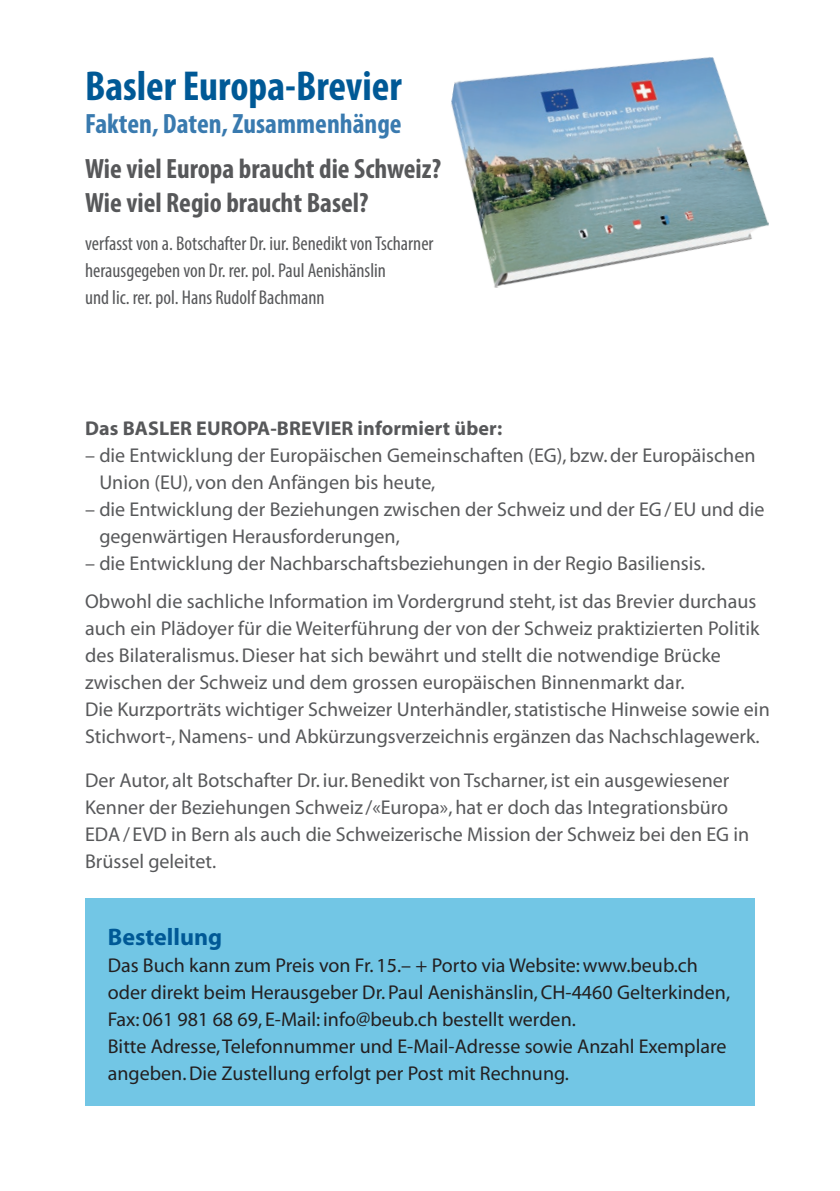
<style>
.page{position:relative;width:840px;height:1191px;background:#fff}
.page>*{position:absolute;margin:0;border:0;box-sizing:border-box;transform-origin:0 0}
.t1{font:700 condensed 42px "Myriad Pro";color:#005996}
.t2{font:700 condensed 28px/33.6px "Myriad Pro";color:#57585a}
.t3{font:700 condensed 28px "Myriad Pro";color:#397aaf}
.t4{font:700 24px "Myriad";color:#005996}
.t5{font:20px/27px "Myriad";color:#57585a}
.t6{font:20px/27px "Myriad";color:#231f20}
.t7{font:condensed 20px/27px "Myriad Pro";color:#57585a}
.t8{font:700 20px "Myriad";letter-spacing:.005em;color:#57585a}
</style>
<div class="page">
<div style="left:85px;top:898px;width:669px;height:208px;background:#72c6e5"></div>
<img style="left:451px;top:57px;width:318px;height:231px">
<h1 class="t1" style="left:85px;top:59px;width:318px">Basler Europa-Brevier</h1>
<h2 class="t3" style="left:85px;top:106px;width:318px">Fakten, Daten, Zusammenhänge</h2>
<h2 class="t2" style="left:85px;top:151px;width:357px">Wie viel Europa braucht die Schweiz?<br>Wie viel Regio braucht Basel?</h2>
<p class="t7" style="left:85px;top:230px;width:350px">verfasst von a. Botschafter Dr. iur. Benedikt von Tscharner herausgegeben von Dr. rer. pol. Paul Aenishänslin<br>und lic. rer. pol. Hans Rudolf Bachmann</p>
<p class="t8" style="left:85px;top:418px;width:418px">Das BASLER EUROPA-BREVIER informiert über:</p>
<p class="t5" style="left:99px;top:442px;width:657px;text-indent:-14px">– die Entwicklung der Europäischen Gemeinschaften (EG), bzw. der Europäischen<br>Union (EU), von den Anfängen bis heute,</p>
<p class="t5" style="left:99px;top:496px;width:666px;text-indent:-14px">– die Entwicklung der Beziehungen zwischen der Schweiz und der EG/ EU und die gegenwärtigen Herausforderungen,</p>
<p class="t5" style="left:85px;top:545px;width:672px;line-height:38.4px">– die Entwicklung der Nachbarschaftsbeziehungen in der Regio Basiliensis.<br>Obwohl die sachliche Information im Vordergrund steht, ist das Brevier durchaus</p>
<p class="t5" style="left:85px;top:616px;width:685px">auch ein Plädoyer für die Weiterführung der von der Schweiz praktizierten Politik des Bilateralismus. Dieser hat sich bewährt und stellt die notwendige Brücke zwischen der Schweiz und dem grossen europäischen Binnenmarkt dar.<br>Die Kurzporträts wichtiger Schweizer Unterhändler, statistische Hinweise sowie ein Stichwort-, Namens- und Abkürzungsverzeichnis ergänzen das Nachschlagewerk.</p>
<p class="t5" style="left:85px;top:768px;width:665px">Der Autor, alt Botschafter Dr. iur. Benedikt von Tscharner, ist ein ausgewiesener Kenner der Beziehungen Schweiz /«Europa», hat er doch das Integrationsbüro EDA/ EVD in Bern als auch die Schweizerische Mission der Schweiz bei den EG in Brüssel geleitet.</p>
<p class="t4" style="left:108px;top:924px;width:116px">Bestellung</p>
<p class="t6" style="left:108px;top:952px;width:623px">Das Buch kann zum Preis von Fr. 15.– + Porto via Website: www.beub.ch oder direkt beim Herausgeber Dr. Paul Aenishänslin, CH-4460 Gelterkinden, Fax: 061 981 68 69, E-Mail: info@beub.ch bestellt werden.<br>Bitte Adresse, Telefonnummer und E-Mail-Adresse sowie Anzahl Exemplare angeben. Die Zustellung erfolgt per Post mit Rechnung.</p>
</div>
